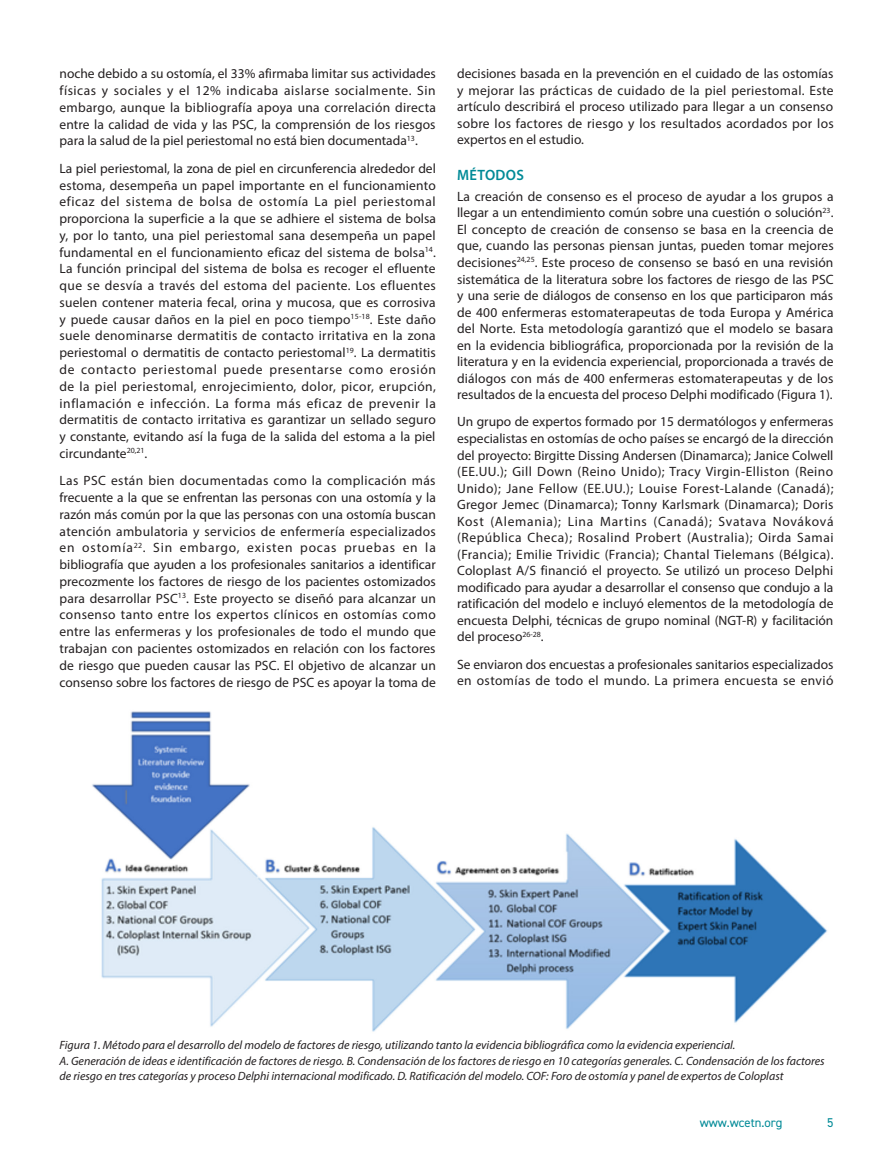
<style>
.page{position:relative;width:893px;height:1149px;background:#fff}
.page>*{position:absolute;margin:0;border:0;box-sizing:border-box;transform-origin:0 0}
.WCET_Heading{font:600 15px "Myriad Pro";letter-spacing:.02em;color:#008a97}
.WCET_Galley{font:13.5px/16.8px "Myriad Pro";color:#231f20;text-align:justify}
.t1{font:12.75px "DIN2014";color:#008a97}
.WCET_Figure_Caption{font:italic 12px/15px "Myriad Pro";color:#231f20}
</style>
<div class="page">
<img style="left:92px;top:711px;width:736px;height:321px">
<p class="WCET_Galley" style="left:60px;top:65px;width:378px">noche debido a su ostomía, el 33% afirmaba limitar sus actividades físicas y sociales y el 12% indicaba aislarse socialmente. Sin embargo, aunque la bibliografía apoya una correlación directa entre la calidad de vida y las PSC, la comprensión de los riesgos para la salud de la piel periestomal no está bien documentada<sup>13</sup>.</p>
<p class="WCET_Galley" style="left:60px;top:159px;width:378px">La piel periestomal, la zona de piel en circunferencia alrededor del estoma, desempeña un papel importante en el funcionamiento eficaz del sistema de bolsa de ostomía La piel periestomal proporciona la superficie a la que se adhiere el sistema de bolsa y, por lo tanto, una piel periestomal sana desempeña un papel fundamental en el funcionamiento eficaz del sistema de bolsa<sup>14</sup>.<br>La función principal del sistema de bolsa es recoger el efluente que se desvía a través del estoma del paciente. Los efluentes suelen contener materia fecal, orina y mucosa, que es corrosiva y puede causar daños en la piel en poco tiempo<sup>15-18</sup>. Este daño suele denominarse dermatitis de contacto irritativa en la zona periestomal o dermatitis de contacto periestomal<sup>19</sup>. La dermatitis de contacto periestomal puede presentarse como erosión de la piel periestomal, enrojecimiento, dolor, picor, erupción, inflamación e infección. La forma más eficaz de prevenir la dermatitis de contacto irritativa es garantizar un sellado seguro y constante, evitando así la fuga de la salida del estoma a la piel circundante<sup>20,21</sup>.</p>
<p class="WCET_Galley" style="left:60px;top:472px;width:378px">Las PSC están bien documentadas como la complicación más frecuente a la que se enfrentan las personas con una ostomía y la razón más común por la que las personas con una ostomía buscan atención ambulatoria y servicios de enfermería especializados en ostomía<sup>22</sup>. Sin embargo, existen pocas pruebas en la bibliografía que ayuden a los profesionales sanitarios a identificar precozmente los factores de riesgo de los pacientes ostomizados para desarrollar PSC<sup>13</sup>. Este proyecto se diseñó para alcanzar un consenso tanto entre los expertos clínicos en ostomías como entre las enfermeras y los profesionales de todo el mundo que trabajan con pacientes ostomizados en relación con los factores de riesgo que pueden causar las PSC. El objetivo de alcanzar un consenso sobre los factores de riesgo de PSC es apoyar la toma de</p>
<p class="WCET_Galley" style="left:457px;top:65px;width:378px">decisiones basada en la prevención en el cuidado de las ostomías y mejorar las prácticas de cuidado de la piel periestomal. Este artículo describirá el proceso utilizado para llegar a un consenso sobre los factores de riesgo y los resultados acordados por los expertos en el estudio.</p>
<p class="WCET_Heading" style="left:457px;top:165px;width:68px">MÉTODOS</p>
<p class="WCET_Galley" style="left:457px;top:188px;width:378px">La creación de consenso es el proceso de ayudar a los grupos a llegar a un entendimiento común sobre una cuestión o solución<sup>23</sup>.<br>El concepto de creación de consenso se basa en la creencia de que, cuando las personas piensan juntas, pueden tomar mejores decisiones<sup>24,25</sup>. Este proceso de consenso se basó en una revisión sistemática de la literatura sobre los factores de riesgo de las PSC y una serie de diálogos de consenso en los que participaron más de 400 enfermeras estomaterapeutas de toda Europa y América del Norte. Esta metodología garantizó que el modelo se basara en la evidencia bibliográfica, proporcionada por la revisión de la literatura y en la evidencia experiencial, proporcionada a través de diálogos con más de 400 enfermeras estomaterapeutas y de los resultados de la encuesta del proceso Delphi modificado (Figura 1).</p>
<p class="WCET_Galley" style="left:457px;top:413px;width:378px">Un grupo de expertos formado por 15 dermatólogos y enfermeras especialistas en ostomías de ocho países se encargó de la dirección del proyecto: Birgitte Dissing Andersen (Dinamarca); Janice Colwell (EE.UU.); Gill Down (Reino Unido); Tracy Virgin-Elliston (Reino Unido); Jane Fellow (EE.UU.); Louise Forest-Lalande (Canadá); Gregor Jemec (Dinamarca); Tonny Karlsmark (Dinamarca); Doris Kost (Alemania); Lina Martins (Canadá); Svatava Nováková (República Checa); Rosalind Probert (Australia); Oirda Samai (Francia); Emilie Trividic (Francia); Chantal Tielemans (Bélgica).<br>Coloplast A/S financió el proyecto. Se utilizó un proceso Delphi modificado para ayudar a desarrollar el consenso que condujo a la ratificación del modelo e incluyó elementos de la metodología de encuesta Delphi, técnicas de grupo nominal (NGT-R) y facilitación del proceso<sup>26-28</sup>.</p>
<p class="WCET_Galley" style="left:457px;top:655px;width:378px">Se enviaron dos encuestas a profesionales sanitarios especializados en ostomías de todo el mundo. La primera encuesta se envió</p>
<p class="WCET_Figure_Caption" style="left:60px;top:1037px;width:767px">Figura 1. Método para el desarrollo del modelo de factores de riesgo, utilizando tanto la evidencia bibliográfica como la evidencia experiencial.<br>A. Generación de ideas e identificación de factores de riesgo. B. Condensación de los factores de riesgo en 10 categorías generales. C. Condensación de los factores de riesgo en tres categorías y proceso Delphi internacional modificado. D. Ratificación del modelo. COF: Foro de ostomía y panel de expertos de Coloplast</p>
<p class="t1" style="left:700px;top:1114px;width:84px">www.wcetn.org</p>
<p class="t1" style="left:827px;top:1114px;width:8px">5</p>
</div>
